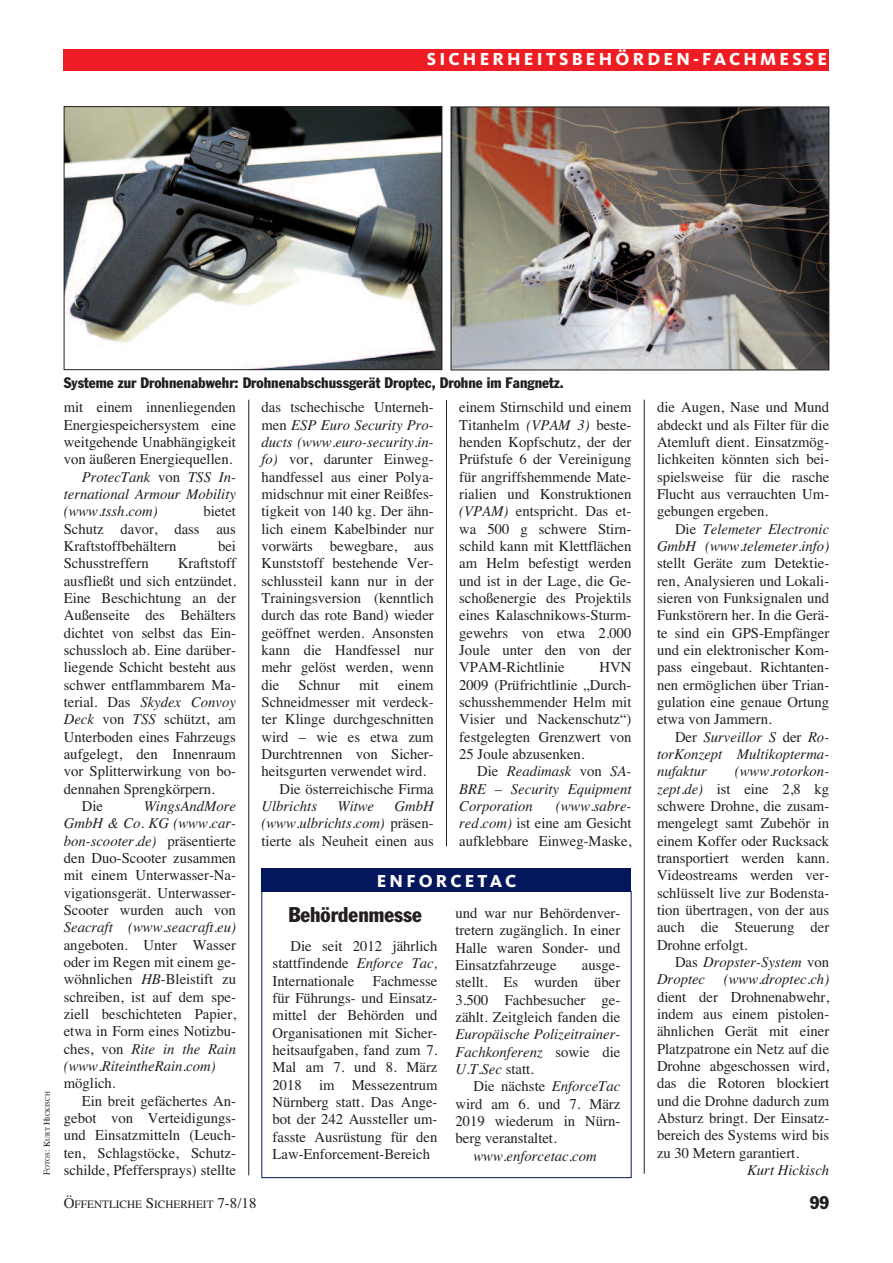
<style>
.page{position:relative;width:893px;height:1263px;background:#fff}
.page>*{position:absolute;margin:0;border:0;box-sizing:border-box;transform-origin:0 0}
.t1{font:condensed 21px "Franklin Gothic";color:#231f20}
.t2{font:800 18px "Kievit";letter-spacing:.175em;color:#fff}
.t3{font:condensed 18px "Franklin Gothic";color:#231f20}
.t4{font:15px/17.4px "Times";color:#231f20;text-align:justify}
.t5{font:italic 15px/17.2px "Times";color:#231f20;text-align:justify}
.t6{font:condensed 15px "Franklin Gothic";color:#231f20}
.t7{font:11.25px "Times";color:#231f20}
.t8{font:6.75px "Times";color:#231f20}
.s1{font-size:9px}
.s2{font-style:normal}
.s3{font-style:italic}
.s4{font-size:15px}
</style>
<div class="page">
<hr style="left:248px;top:400px;width:1px;height:775px;background:#231f20">
<hr style="left:446px;top:400px;width:1px;height:446px;background:#231f20">
<div style="left:64px;top:49px;width:765px;height:21px;background:#ee1d23"></div>
<hr style="left:644px;top:400px;width:1px;height:774px;background:#231f20">
<div style="left:261px;top:891px;width:370px;height:287px;border:1px solid #04175c"></div>
<div style="left:261px;top:868px;width:370px;height:24px;background:#04175c"></div>
<img style="left:66px;top:108px;width:374px;height:260px">
<div style="left:64px;top:106px;width:378px;height:264px;border:1px solid #231f20"></div>
<img style="left:453px;top:109px;width:374px;height:259px">
<div style="left:451px;top:107px;width:378px;height:263px;border:1px solid #231f20"></div>
<p class="t2" style="left:427px;top:53px;width:402px">SICHERHEITSBEHÖRDEN-FACHMESSE</p>
<p class="t8" style="left:44px;top:1175px;width:85px;rotate:-90deg"><span class="s1">F</span>OTOS<span class="s1">: K</span>URT <span class="s1">H</span>ICKISCH</p>
<p class="t6" style="left:64px;top:378px;width:501px">Systeme zur Drohnenabwehr: Drohnenabschussgerät Droptec, Drohne im Fangnetz.</p>
<p class="t4" style="left:64px;top:399px;width:174px">mit einem innenliegenden</p>
<p class="t4" style="left:64px;top:416px;width:174px">Energiespeichersystem eine</p>
<p class="t4" style="left:64px;top:433px;width:174px">weitgehende Unabhängigkeit</p>
<p class="t4" style="left:64px;top:451px;width:170px">von äußeren Energiequellen.</p>
<p class="t5" style="left:82px;top:468px;width:156px">ProtecTank <span class="s2">von</span> TSS In-</p>
<p class="t5" style="left:64px;top:485px;width:174px">ternational Armour Mobility</p>
<p class="t5" style="left:64px;top:503px;width:95px">(www.tssh.com)</p>
<p class="t4" style="left:64px;top:503px;width:174px;text-indent:140px">bietet Schutz davor, dass aus Kraftstoffbehältern</p>
<p class="t4" style="left:218px;top:537px;width:19px">bei</p>
<p class="t4" style="left:64px;top:554px;width:86px">Schusstreffern</p>
<p class="t4" style="left:178px;top:554px;width:59px">Kraftstoff</p>
<p class="t4" style="left:64px;top:572px;width:174px">ausfließt und sich entzündet.</p>
<p class="t4" style="left:64px;top:589px;width:174px">Eine Beschichtung an der</p>
<p class="t4" style="left:64px;top:606px;width:174px">Außenseite des Behälters</p>
<p class="t4" style="left:64px;top:624px;width:174px">dichtet von selbst das Ein-</p>
<p class="t4" style="left:64px;top:641px;width:174px">schussloch ab. Eine darüber-</p>
<p class="t4" style="left:64px;top:658px;width:174px">liegende Schicht besteht aus</p>
<p class="t4" style="left:64px;top:676px;width:174px">schwer entflammbarem Ma-</p>
<p class="t5" style="left:64px;top:693px;width:174px"><span class="s2">terial. Das</span> Skydex Convoy</p>
<p class="t4" style="left:64px;top:710px;width:174px"><span class="s3">Deck</span> von <span class="s3">TSS</span> schützt, am</p>
<p class="t4" style="left:64px;top:728px;width:174px">Unterboden eines Fahrzeugs</p>
<p class="t4" style="left:64px;top:745px;width:174px">aufgelegt, den Innenraum</p>
<p class="t4" style="left:64px;top:762px;width:174px">vor Splitterwirkung von bo-</p>
<p class="t4" style="left:64px;top:780px;width:153px">dennahen Sprengkörpern.</p>
<p class="t4" style="left:82px;top:797px;width:23px">Die</p>
<p class="t4" style="left:64px;top:797px;width:174px;text-indent:80px"><span class="s3">WingsAndMore GmbH &amp; Co. KG (www.car&shy;bon-scooter.de)</span> präsentierte den Duo-Scooter zusammen mit einem Unterwasser-Na&shy;vigationsgerät. Unterwasser-Scooter wurden auch von</p>
<p class="t5" style="left:64px;top:918px;width:174px">Seacraft (www.seacraft.eu)</p>
<p class="t4" style="left:64px;top:936px;width:174px">angeboten. Unter Wasser oder im Regen mit einem ge&shy;wöhnlichen <span class="s3">HB</span>-Bleistift zu schreiben, ist auf dem spe&shy;ziell beschichteten Papier, etwa in Form eines Notizbu&shy;ches, von <span class="s3">Rite in the Rain (www.RiteintheRain.com)</span></p>
<p class="t4" style="left:64px;top:1074px;width:53px">möglich.</p>
<p class="t4" style="left:82px;top:1092px;width:156px">Ein breit gefächertes An-</p>
<p class="t4" style="left:64px;top:1109px;width:174px">gebot von Verteidigungs-</p>
<p class="t4" style="left:64px;top:1126px;width:174px">und Einsatzmitteln (Leuch-</p>
<p class="t4" style="left:64px;top:1144px;width:174px">ten, Schlagstöcke, Schutz-</p>
<p class="t4" style="left:64px;top:1161px;width:174px">schilde, Pfeffersprays) stellte</p>
<p class="t4" style="left:262px;top:399px;width:174px">das tschechische Unterneh&shy;men <span class="s3">ESP Euro Security Pro&shy;ducts (www.euro-security.in&shy;fo)</span> vor, darunter Einweg&shy;handfessel aus einer Polya&shy;midschnur mit einer Reißfes&shy;tigkeit von 140 kg. Der ähn&shy;lich einem Kabelbinder nur vorwärts bewegbare, aus Kunststoff bestehende Ver&shy;schlussteil kann nur in der Trainingsversion (kenntlich durch das rote Band) wieder geöffnet werden. Ansonsten kann die Handfessel nur mehr gelöst werden, wenn die</p>
<p class="t4" style="left:298px;top:676px;width:43px">Schnur</p>
<p class="t4" style="left:359px;top:676px;width:21px">mit</p>
<p class="t4" style="left:398px;top:676px;width:37px">einem</p>
<p class="t4" style="left:262px;top:693px;width:174px">Schneidmesser mit verdeck-</p>
<p class="t4" style="left:262px;top:710px;width:174px">ter Klinge durchgeschnitten</p>
<p class="t4" style="left:262px;top:728px;width:174px">wird – wie es etwa zum</p>
<p class="t4" style="left:262px;top:745px;width:174px">Durchtrennen von Sicher-</p>
<p class="t4" style="left:262px;top:762px;width:166px">heitsgurten verwendet wird.</p>
<p class="t4" style="left:280px;top:780px;width:156px">Die österreichische Firma</p>
<p class="t5" style="left:262px;top:797px;width:57px">Ulbrichts</p>
<p class="t5" style="left:337px;top:797px;width:38px">Witwe</p>
<p class="t4" style="left:262px;top:797px;width:174px;text-indent:133px"><span class="s3">GmbH (www.ulbrichts.com)</span> präsen&shy;tierte als Neuheit einen aus</p>
<p class="t4" style="left:459px;top:399px;width:174px">einem Stirnschild und einem Titanhelm <span class="s3">(VPAM 3)</span> beste&shy;henden Kopfschutz, der der Prüfstufe 6 der Vereinigung für angriffshemmende Mate&shy;rialien und Konstruktionen <span class="s3">(VPAM)</span> entspricht. Das et&shy;wa 500 g schwere Stirn&shy;schild kann mit Klettflächen am Helm befestigt werden und ist in der Lage, die Ge&shy;schoßenergie des Projektils eines Kalaschnikows-Sturm&shy;gewehrs von etwa 2.000<br>Joule unter den von der VPAM-Richtlinie</p>
<p class="t4" style="left:459px;top:658px;width:174px;text-indent:140px">HVN 2009 (Prüfrichtlinie „Durch&shy;schusshemmender Helm mit Visier und Nackenschutz“) festgelegten Grenzwert von 25 Joule abzusenken.</p>
<p class="t5" style="left:459px;top:762px;width:174px;text-indent:18px"><span class="s2">Die</span> Readimask <span class="s2">von</span> SA-BRE – Security Equipment Corporation</p>
<p class="t4" style="left:459px;top:797px;width:174px;text-indent:97px"><span class="s3">(www.sabre&shy;red.com)</span> ist eine am Gesicht aufklebbare Einweg-Maske,</p>
<p class="t2" style="left:377px;top:875px;width:141px">ENFORCETAC</p>
<h1 class="t1" style="left:288px;top:907px;width:135px">Behördenmesse</h1>
<p class="t4" style="left:273px;top:937px;width:166px;text-indent:18px">Die seit 2012 jährlich stattfindende <span class="s3">Enforce Tac, </span>Internationale Fachmesse für Führungs- und Einsatz&shy;mittel der Behörden und Organisationen mit Sicher&shy;heitsaufgaben, fand zum 7.<br>Mal am 7. und 8. März 2018 im Messezentrum Nürnberg statt. Das Ange&shy;bot der 242 Aussteller um&shy;fasste Ausrüstung für den Law-Enforcement-Bereich</p>
<p class="t4" style="left:455px;top:904px;width:166px">und war nur Behördenver&shy;tretern zugänglich. In einer Halle waren Sonder- und Einsatzfahrzeuge</p>
<p class="t4" style="left:455px;top:956px;width:166px;text-indent:126px">ausge&shy;stellt. Es wurden über 3.500 Fachbesucher ge&shy;zählt. Zeitgleich fanden die</p>
<p class="t5" style="left:455px;top:1025px;width:166px">Europäische Polizeitrainer-Fachkonferenz <span class="s2">sowie die </span>U.T.Sec <span class="s2">statt.</span></p>
<p class="t4" style="left:455px;top:1077px;width:166px;text-indent:18px">Die nächste <span class="s3">EnforceTac </span>wird am 6. und 7. März 2019 wiederum in Nürn&shy;berg veranstaltet.</p>
<p class="t5" style="left:473px;top:1147px;width:125px">www.enforcetac.com</p>
<p class="t4" style="left:657px;top:399px;width:174px">die Augen, Nase und Mund abdeckt und als Filter für die Atemluft dient. Einsatzmög&shy;lichkeiten könnten sich bei&shy;spielsweise für die rasche Flucht aus verrauchten Um&shy;gebungen ergeben.</p>
<p class="t5" style="left:657px;top:520px;width:174px;text-align:right"><span class="s2">Die</span> Telemeter Electronic<br>GmbH (www.telemeter.info)</p>
<p class="t4" style="left:657px;top:554px;width:174px">stellt Geräte zum Detektie&shy;ren, Analysieren und Lokali&shy;sieren von Funksignalen und Funkstörern her. In die Gerä&shy;te sind ein GPS-Empfänger und ein elektronischer Kom&shy;pass eingebaut. Richtanten&shy;nen ermöglichen über Trian&shy;gulation eine genaue Ortung etwa von Jammern.</p>
<p class="t5" style="left:657px;top:728px;width:174px;text-indent:18px"><span class="s2">Der</span> Surveillor S <span class="s2">der</span> Ro&shy;torKonzept Multikopterma&shy;nufaktur</p>
<p class="t4" style="left:657px;top:762px;width:174px;text-indent:78px"><span class="s3">(www.rotorkon&shy;zept.de)</span> ist eine 2,8 kg schwere Drohne, die zusam&shy;mengelegt samt Zubehör in einem Koffer oder Rucksack transportiert werden kann.<br>Videostreams werden ver&shy;schlüsselt live zur Bodensta&shy;tion übertragen, von der aus auch die Steuerung der Drohne erfolgt.</p>
<p class="t5" style="left:657px;top:953px;width:174px;text-align:right"><span class="s2">Das</span> Dropster-System <span class="s2">von<br></span>Droptec (www.droptec.ch)</p>
<p class="t4" style="left:657px;top:988px;width:174px">dient der Drohnenabwehr, indem aus einem pistolen&shy;ähnlichen Gerät mit einer Platzpatrone ein Netz auf die Drohne abgeschossen wird, das die Rotoren blockiert und die Drohne dadurch zum Absturz bringt. Der Einsatz&shy;bereich des Systems wird bis zu 30 Metern garantiert.</p>
<p class="t5" style="left:747px;top:1161px;width:84px">Kurt Hickisch</p>
<p class="t7" style="left:64px;top:1198px;width:194px"><span class="s4">Ö</span>FFENTLICHE <span class="s4">S</span>ICHERHEIT <span class="s4">7-8/18</span></p>
<p class="t3" style="left:810px;top:1196px;width:21px">99</p>
</div>
